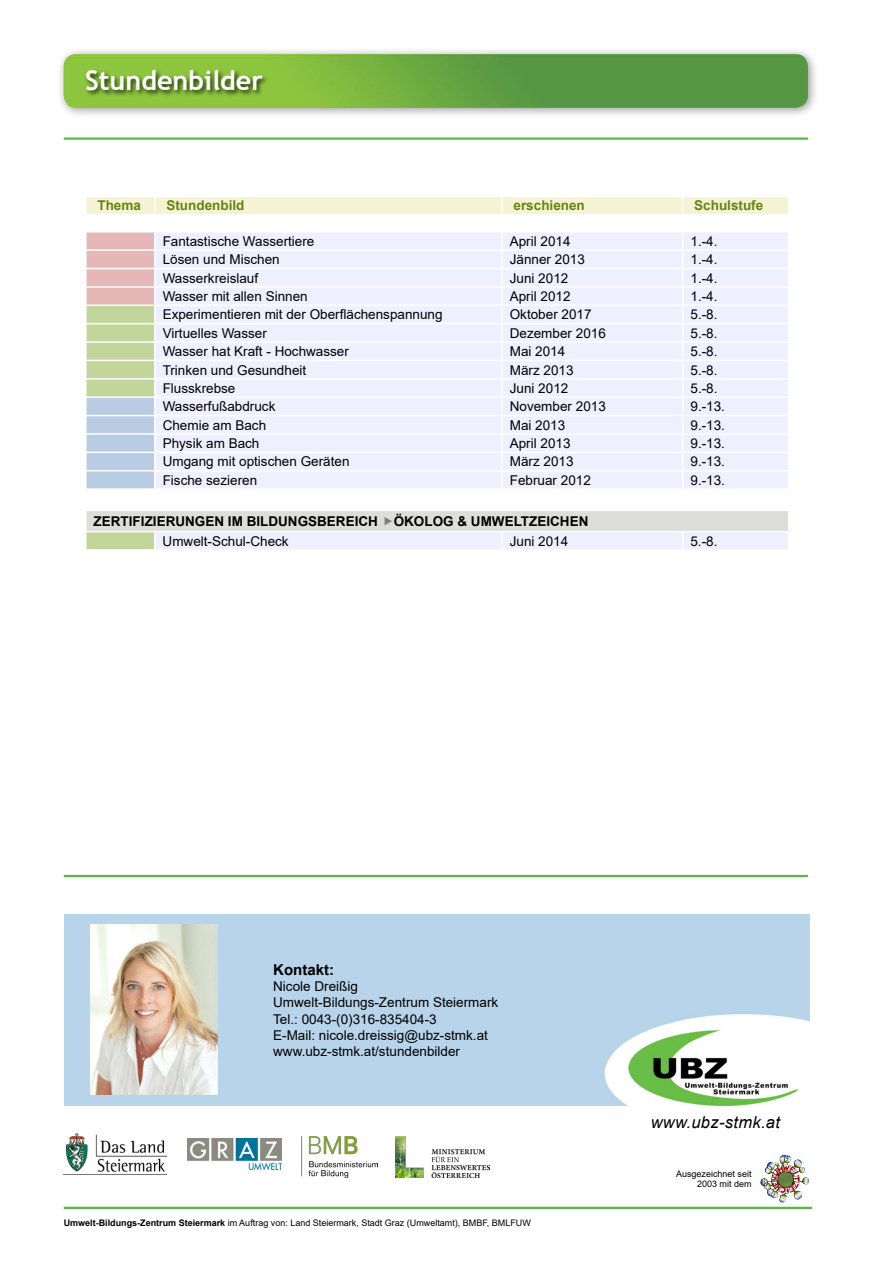
<style>
.page{position:relative;width:893px;height:1263px;background:#fff}
.page>*{position:absolute;margin:0;border:0;box-sizing:border-box;transform-origin:0 0}
.t1{font:700 27px "Trebuchet MS";color:#fff}
.t2{font:italic 16.5px "Arial";letter-spacing:.02em;color:#000}
.t3{font:700 15px "Arial";color:#000}
.t4{font:13.5px/16.2px "Arial";color:#000}
.t5{font:700 13.5px "Arial";color:#000}
.t6{font:700 13.5px "Arial";color:#638610}
.t7{font:9px/10.8px "Arial";color:#000;text-align:right}
.s1{font-weight:700}
</style>
<div class="page">
<div style="left:56px;top:47px;width:769px;height:78px;background:#000;opacity:.4"></div>
<img style="left:64px;top:54px;width:744px;height:54px">
<hr style="left:64px;top:1207px;width:748px;height:2px;background:#59b746">
<img style="left:65px;top:914px;width:744px;height:191px">
<img style="left:774px;top:1155px;width:10px;height:14px">
<img style="left:90px;top:925px;width:128px;height:170px">
<div style="left:83px;top:68px;width:573px;height:67px;background:#000;opacity:.75"></div>
<hr style="left:64px;top:137px;width:744px;height:3px;background:#59b746">
<hr style="left:64px;top:875px;width:744px;height:2px;background:#59b746">
<img style="left:187px;top:1139px;width:95px;height:30px">
<img style="left:64px;top:1134px;width:102px;height:41px">
<img style="left:302px;top:1136px;width:76px;height:41px">
<img style="left:395px;top:1136px;width:94px;height:41px">
<svg style="left:86px;top:197px;width:702px;height:353px"></svg>
<h1 class="t1" style="left:85px;top:64px;width:179px">Stundenbilder</h1>
<p class="t6" style="left:97px;top:196px;width:45px">Thema</p>
<p class="t6" style="left:166px;top:196px;width:80px">Stundenbild</p>
<p class="t6" style="left:514px;top:196px;width:73px">erschienen</p>
<p class="t6" style="left:694px;top:196px;width:71px">Schulstufe</p>
<p class="t4" style="left:163px;top:233px;width:153px">Fantastische Wassertiere</p>
<p class="t4" style="left:510px;top:233px;width:62px">April 2014</p>
<p class="t4" style="left:690px;top:233px;width:29px">1.-4.</p>
<p class="t4" style="left:163px;top:251px;width:119px">Lösen und Mischen</p>
<p class="t4" style="left:510px;top:251px;width:77px">Jänner 2013</p>
<p class="t4" style="left:690px;top:251px;width:29px">1.-4.</p>
<p class="t4" style="left:163px;top:270px;width:97px">Wasserkreislauf</p>
<p class="t4" style="left:510px;top:270px;width:60px">Juni 2012</p>
<p class="t4" style="left:690px;top:270px;width:29px">1.-4.</p>
<p class="t4" style="left:163px;top:288px;width:147px">Wasser mit allen Sinnen</p>
<p class="t4" style="left:510px;top:288px;width:62px">April 2012</p>
<p class="t4" style="left:690px;top:288px;width:29px">1.-4.</p>
<p class="t4" style="left:163px;top:306px;width:281px">Experimentieren mit der Oberflächenspannung</p>
<p class="t4" style="left:510px;top:306px;width:83px">Oktober 2017</p>
<p class="t4" style="left:690px;top:306px;width:29px">5.-8.</p>
<p class="t4" style="left:163px;top:325px;width:106px">Virtuelles Wasser</p>
<p class="t4" style="left:510px;top:325px;width:98px">Dezember 2016</p>
<p class="t4" style="left:690px;top:325px;width:29px">5.-8.</p>
<p class="t4" style="left:163px;top:343px;width:188px">Wasser hat Kraft - Hochwasser</p>
<p class="t4" style="left:510px;top:343px;width:57px">Mai 2014</p>
<p class="t4" style="left:690px;top:343px;width:29px">5.-8.</p>
<p class="t4" style="left:163px;top:362px;width:145px">Trinken und Gesundheit</p>
<p class="t4" style="left:510px;top:362px;width:65px">März 2013</p>
<p class="t4" style="left:690px;top:362px;width:29px">5.-8.</p>
<p class="t4" style="left:163px;top:380px;width:74px">Flusskrebse</p>
<p class="t4" style="left:510px;top:380px;width:60px">Juni 2012</p>
<p class="t4" style="left:690px;top:380px;width:29px">5.-8.</p>
<p class="t4" style="left:163px;top:398px;width:114px">Wasserfußabdruck</p>
<p class="t4" style="left:510px;top:398px;width:98px">November 2013</p>
<p class="t4" style="left:690px;top:398px;width:36px">9.-13.</p>
<p class="t4" style="left:163px;top:417px;width:105px">Chemie am Bach</p>
<p class="t4" style="left:510px;top:417px;width:57px">Mai 2013</p>
<p class="t4" style="left:690px;top:417px;width:36px">9.-13.</p>
<p class="t4" style="left:163px;top:435px;width:98px">Physik am Bach</p>
<p class="t4" style="left:510px;top:435px;width:62px">April 2013</p>
<p class="t4" style="left:690px;top:435px;width:36px">9.-13.</p>
<p class="t4" style="left:163px;top:453px;width:188px">Umgang mit optischen Geräten</p>
<p class="t4" style="left:510px;top:453px;width:65px">März 2013</p>
<p class="t4" style="left:690px;top:453px;width:36px">9.-13.</p>
<p class="t4" style="left:163px;top:472px;width:96px">Fische sezieren</p>
<p class="t4" style="left:510px;top:472px;width:83px">Februar 2012</p>
<p class="t4" style="left:690px;top:472px;width:36px">9.-13.</p>
<p class="t5" style="left:94px;top:512px;width:496px">ZERTIFIZIERUNGEN IM BILDUNGSBEREICH ÖKOLOG &amp; UMWELTZEICHEN</p>
<p class="t4" style="left:163px;top:533px;width:128px">Umwelt-Schul-Check</p>
<p class="t4" style="left:510px;top:533px;width:60px">Juni 2014</p>
<p class="t4" style="left:690px;top:533px;width:29px">5.-8.</p>
<p class="t3" style="left:273px;top:959px;width:62px">Kontakt:</p>
<p class="t4" style="left:273px;top:978px;width:227px">Nicole Dreißig<br>Umwelt-Bildungs-Zentrum Steiermark<br>Tel.: 0043-(0)316-835404-3<br>E-Mail: nicole.dreissig@ubz-stmk.at www.ubz-stmk.at/stundenbilder</p>
<p class="t7" style="left:64px;top:1218px;width:469px"><span class="s1">Umwelt-Bildungs-Zentrum Steiermark</span> im Auftrag von: Land Steiermark, Stadt Graz (Umweltamt), BMBF, BMLFUW</p>
<p class="t2" style="left:651px;top:1111px;width:131px">www.ubz-stmk.at</p>
<p class="t7" style="left:676px;top:1168px;width:77px">Ausgezeichnet seit<br>2003 mit dem</p>
</div>
